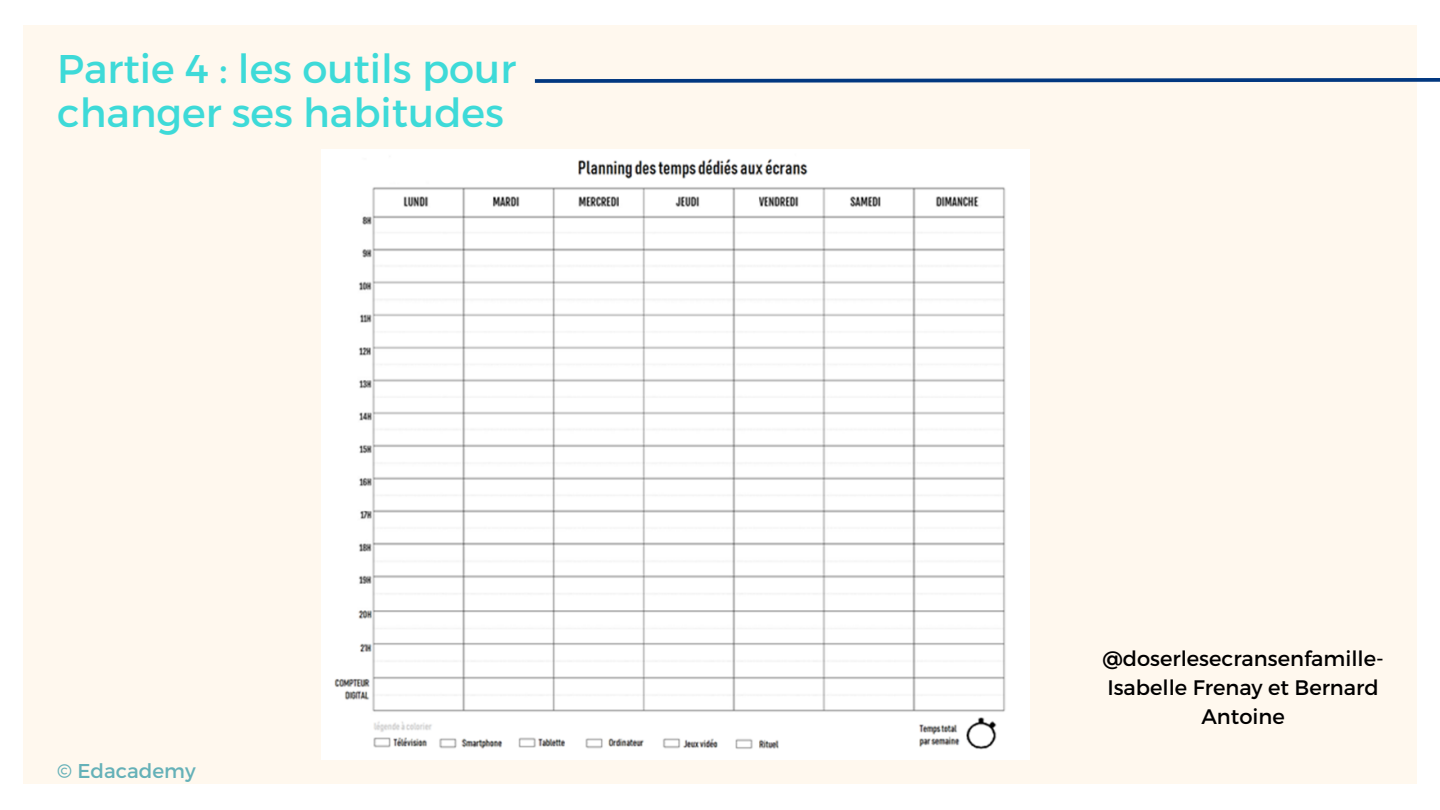
<style>
.page{position:relative;width:1440px;height:810px;background:#fff}
.page>*{position:absolute;margin:0;border:0;box-sizing:border-box;transform-origin:0 0}
.t1{font:40px/44.2px "Montserrat";color:#3edad8}
.t2{font:21px/29.2px "Montserrat";color:#000;text-align:center}
.t3{font:20px "Montserrat";color:#65b1b8}
</style>
<div class="page">
<div style="left:23px;top:26px;width:1394px;height:758px;background:#fff8ee"></div>
<svg style="left:534px;top:78px;width:906px;height:5px;background:#40679b"></svg>
<img style="left:322px;top:149px;width:708px;height:610px">
<p class="t1" style="left:57px;top:44px;width:460px">Partie 4 : les outils pour changer ses habitudes</p>
<p class="t3" style="left:57px;top:758px;width:140px">© Edacademy</p>
<p class="t2" style="left:1102px;top:643px;width:283px">@doserlesecransenfamille-<br>Isabelle Frenay et Bernard<br>Antoine</p>
</div>
